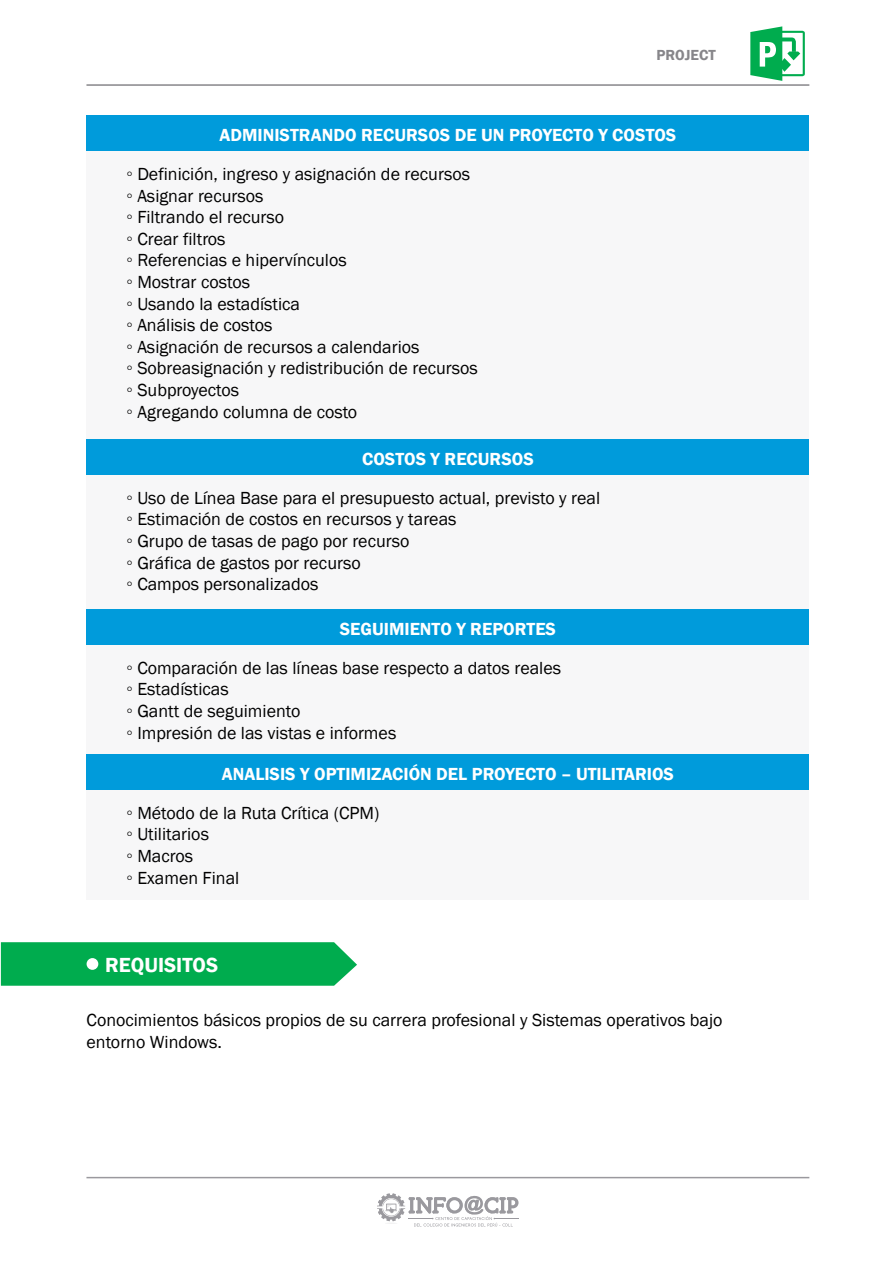
<style>
.page{position:relative;width:893px;height:1263px;background:#fff}
.page>*{position:absolute;margin:0;border:0;box-sizing:border-box;transform-origin:0 0}
.t1{font:600 21px "Franklin Gothic";color:#fff}
.t2{font:18px/21.6px "Franklin Gothic";color:#000}
.t3{font:600 18px "Franklin Gothic";color:#fff}
.t4{font:600 15px "Franklin Gothic";color:#87868a}
</style>
<div class="page">
<svg style="left:750px;top:26px;width:55px;height:55px"></svg>
<hr style="left:86px;top:84px;width:723px;height:2px;background:#87868a">
<svg style="left:377px;top:1193px;width:141px;height:33px"></svg>
<hr style="left:86px;top:1177px;width:723px;height:1px;background:#9a999e">
<svg style="left:1px;top:942px;width:356px;height:44px;background:#0baf55"></svg>
<div style="left:87px;top:958px;width:11px;height:12px;background:#fff;border-radius:50%"></div>
<div style="left:87px;top:115px;width:722px;height:36px;background:#009bdb"></div>
<div style="left:87px;top:151px;width:722px;height:288px;background:#f7f7f8"></div>
<div style="left:87px;top:439px;width:722px;height:36px;background:#009bdb"></div>
<div style="left:87px;top:475px;width:722px;height:134px;background:#f7f7f8"></div>
<div style="left:87px;top:609px;width:722px;height:36px;background:#009bdb"></div>
<div style="left:87px;top:645px;width:722px;height:109px;background:#f7f7f8"></div>
<div style="left:87px;top:754px;width:722px;height:36px;background:#009bdb"></div>
<div style="left:87px;top:790px;width:722px;height:109px;background:#f7f7f8"></div>
<p class="t4" style="left:656px;top:45px;width:61px">PROJECT</p>
<p class="t3" style="left:219px;top:124px;width:458px">ADMINISTRANDO RECURSOS DE UN PROYECTO Y COSTOS</p>
<p class="t2" style="left:126px;top:164px;width:353px">◦ Definición, ingreso y asignación de recursos ◦ Asignar recursos<br>◦ Filtrando el recurso<br>◦ Crear filtros<br>◦ Referencias e hipervínculos<br>◦ Mostrar costos<br>◦ Usando la estadística<br>◦ Análisis de costos<br>◦ Asignación de recursos a calendarios<br>◦ Sobreasignación y redistribución de recursos ◦ Subproyectos<br>◦ Agregando columna de costo</p>
<p class="t3" style="left:362px;top:447px;width:173px">COSTOS Y RECURSOS</p>
<p class="t2" style="left:126px;top:487px;width:475px">◦ Uso de Línea Base para el presupuesto actual, previsto y real ◦ Estimación de costos en recursos y tareas<br>◦ Grupo de tasas de pago por recurso<br>◦ Gráfica de gastos por recurso<br>◦ Campos personalizados</p>
<p class="t3" style="left:340px;top:617px;width:218px">SEGUIMIENTO Y REPORTES</p>
<p class="t2" style="left:126px;top:657px;width:436px">◦ Comparación de las líneas base respecto a datos reales ◦ Estadísticas<br>◦ Gantt de seguimiento<br>◦ Impresión de las vistas e informes</p>
<p class="t3" style="left:222px;top:762px;width:454px">ANALISIS Y OPTIMIZACIÓN DEL PROYECTO – UTILITARIOS</p>
<p class="t2" style="left:126px;top:802px;width:254px">◦ Método de la Ruta Crítica (CPM) ◦ Utilitarios<br>◦ Macros<br>◦ Examen Final</p>
<p class="t1" style="left:105px;top:952px;width:115px">REQUISITOS</p>
<p class="t2" style="left:87px;top:1010px;width:637px">Conocimientos básicos propios de su carrera profesional y Sistemas operativos bajo entorno Windows.</p>
</div>
